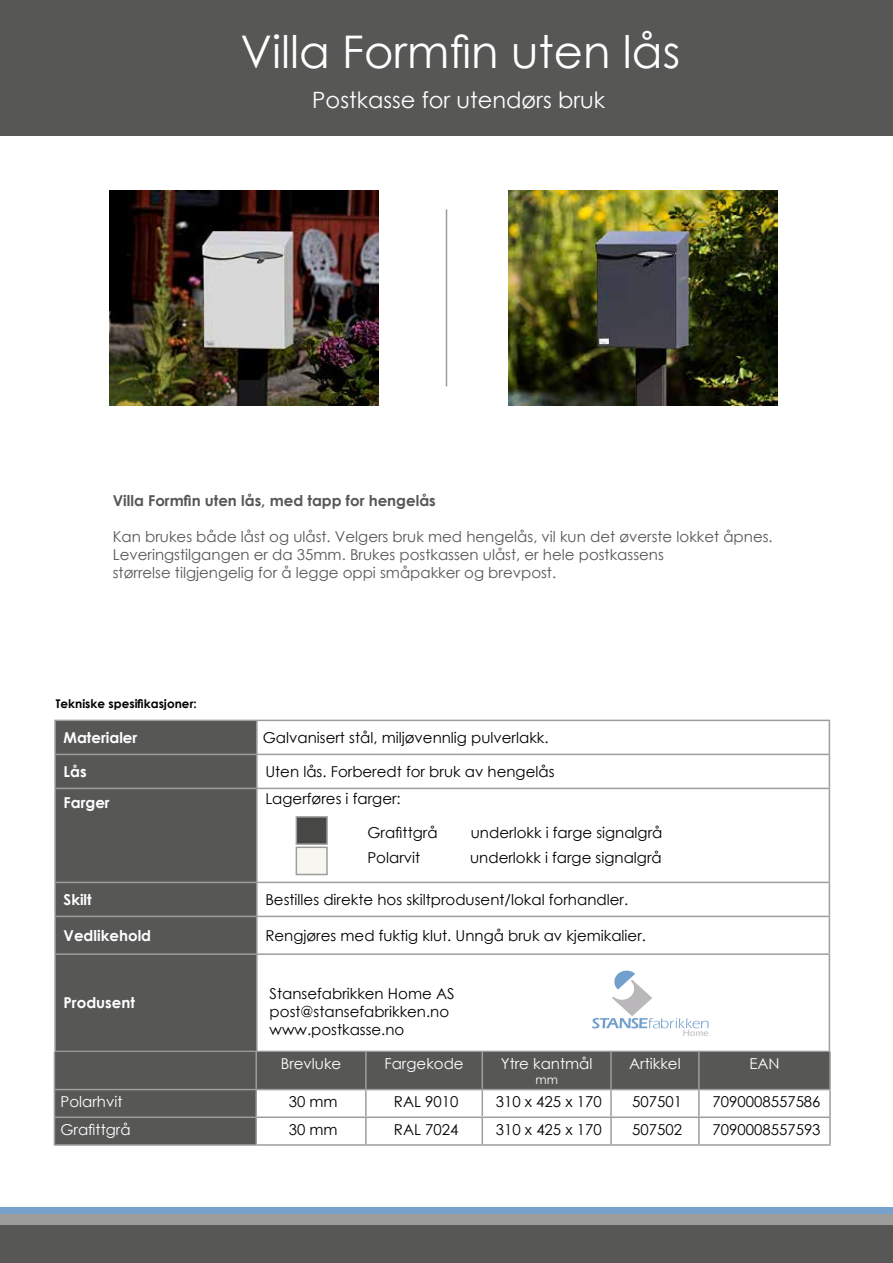
<style>
.page{position:relative;width:893px;height:1263px;background:#fff}
.page>*{position:absolute;margin:0;border:0;box-sizing:border-box;transform-origin:0 0}
.t1{font:45px "Century Gothic";color:#fff}
.t2{font:22.5px "Century Gothic";color:#fff}
.t3{font:15px/18px "Century Gothic";color:#000}
.t4{font:15px/18px "Century Gothic";color:#575756}
.t5{font:15px "Century Gothic";color:#fff}
.t6{font:700 15px "Century Gothic";color:#fff}
.t7{font:700 15px "Century Gothic";color:#575756}
.t8{font:700 12px "Century Gothic";color:#000}
.t9{font:12px "Century Gothic";color:#fff}
.t10{font:8.85px "Lato";color:#bab8bb;scale:1.1 1}
</style>
<div class="page">
<div style="left:0;top:0;width:893px;height:135px;background:#575756"></div>
<svg style="left:592px;top:971px;width:117px;height:58px"></svg>
<div style="left:0;top:1213px;width:893px;height:12px;background:#9d9d9c"></div>
<div style="left:0;top:1207px;width:893px;height:7px;background:#77a2ce"></div>
<div style="left:0;top:1225px;width:893px;height:38px;background:#575756"></div>
<hr style="left:446px;top:209px;width:1px;height:177px;background:#9d9d9c">
<img style="left:110px;top:190px;width:269px;height:215px">
<img style="left:508px;top:190px;width:269px;height:215px">
<div style="left:56px;top:721px;width:200px;height:330px;background:#575756"></div>
<hr style="left:54px;top:720px;width:203px;height:1px;background:#9d9d9c">
<hr style="left:54px;top:721px;width:2px;height:33px;background:#9d9d9c">
<hr style="left:257px;top:720px;width:573px;height:1px;background:#9d9d9c">
<hr style="left:256px;top:721px;width:2px;height:33px;background:#9d9d9c">
<hr style="left:829px;top:721px;width:1px;height:33px;background:#9d9d9c">
<hr style="left:54px;top:754px;width:203px;height:1px;background:#9d9d9c">
<hr style="left:54px;top:755px;width:2px;height:33px;background:#9d9d9c">
<hr style="left:257px;top:754px;width:573px;height:1px;background:#9d9d9c">
<hr style="left:256px;top:755px;width:2px;height:33px;background:#9d9d9c">
<hr style="left:829px;top:755px;width:1px;height:33px;background:#9d9d9c">
<hr style="left:54px;top:788px;width:203px;height:1px;background:#9d9d9c">
<hr style="left:54px;top:789px;width:2px;height:93px;background:#9d9d9c">
<hr style="left:257px;top:788px;width:573px;height:1px;background:#9d9d9c">
<hr style="left:256px;top:789px;width:2px;height:93px;background:#9d9d9c">
<hr style="left:829px;top:789px;width:1px;height:93px;background:#9d9d9c">
<hr style="left:54px;top:882px;width:203px;height:1px;background:#9d9d9c">
<hr style="left:54px;top:883px;width:2px;height:33px;background:#9d9d9c">
<hr style="left:257px;top:882px;width:573px;height:1px;background:#9d9d9c">
<hr style="left:256px;top:883px;width:2px;height:33px;background:#9d9d9c">
<hr style="left:829px;top:883px;width:1px;height:33px;background:#9d9d9c">
<hr style="left:54px;top:916px;width:203px;height:1px;background:#9d9d9c">
<hr style="left:54px;top:917px;width:2px;height:36px;background:#9d9d9c">
<hr style="left:257px;top:916px;width:573px;height:1px;background:#9d9d9c">
<hr style="left:256px;top:917px;width:2px;height:36px;background:#9d9d9c">
<hr style="left:829px;top:917px;width:1px;height:36px;background:#9d9d9c">
<hr style="left:54px;top:953px;width:203px;height:2px;background:#9d9d9c">
<hr style="left:54px;top:955px;width:2px;height:96px;background:#9d9d9c">
<hr style="left:257px;top:953px;width:573px;height:2px;background:#9d9d9c">
<hr style="left:256px;top:955px;width:2px;height:96px;background:#9d9d9c">
<hr style="left:829px;top:955px;width:1px;height:96px;background:#9d9d9c">
<hr style="left:54px;top:1051px;width:203px;height:1px;background:#9d9d9c">
<hr style="left:257px;top:1051px;width:573px;height:1px;background:#9d9d9c">
<svg style="left:55px;top:1052px;width:774px;height:92px;fill:#575756"></svg>
<hr style="left:54px;top:1052px;width:1px;height:37px;background:#9d9d9c">
<hr style="left:255px;top:1052px;width:2px;height:37px;background:#9d9d9c">
<hr style="left:365px;top:1052px;width:2px;height:37px;background:#9d9d9c">
<hr style="left:482px;top:1052px;width:1px;height:37px;background:#9d9d9c">
<hr style="left:610px;top:1052px;width:2px;height:37px;background:#9d9d9c">
<hr style="left:698px;top:1052px;width:2px;height:37px;background:#9d9d9c">
<hr style="left:829px;top:1052px;width:2px;height:37px;background:#9d9d9c">
<hr style="left:54px;top:1089px;width:202px;height:1px;background:#9d9d9c">
<hr style="left:256px;top:1089px;width:110px;height:1px;background:#9d9d9c">
<hr style="left:255px;top:1090px;width:2px;height:26px;background:#9d9d9c">
<hr style="left:366px;top:1089px;width:116px;height:1px;background:#9d9d9c">
<hr style="left:365px;top:1090px;width:2px;height:26px;background:#9d9d9c">
<hr style="left:482px;top:1089px;width:129px;height:1px;background:#9d9d9c">
<hr style="left:611px;top:1089px;width:88px;height:1px;background:#9d9d9c">
<hr style="left:610px;top:1090px;width:2px;height:26px;background:#9d9d9c">
<hr style="left:699px;top:1089px;width:132px;height:1px;background:#9d9d9c">
<hr style="left:698px;top:1090px;width:2px;height:26px;background:#9d9d9c">
<hr style="left:829px;top:1090px;width:2px;height:26px;background:#9d9d9c">
<hr style="left:54px;top:1116px;width:202px;height:2px;background:#9d9d9c">
<svg style="left:54px;top:1090px;width:1px;height:54px"></svg>
<hr style="left:256px;top:1116px;width:110px;height:2px;background:#9d9d9c">
<hr style="left:255px;top:1118px;width:2px;height:26px;background:#9d9d9c">
<hr style="left:366px;top:1116px;width:116px;height:2px;background:#9d9d9c">
<hr style="left:365px;top:1118px;width:2px;height:26px;background:#9d9d9c">
<hr style="left:482px;top:1116px;width:129px;height:2px;background:#9d9d9c">
<svg style="left:482px;top:1090px;width:1px;height:54px"></svg>
<hr style="left:611px;top:1116px;width:88px;height:2px;background:#9d9d9c">
<hr style="left:610px;top:1118px;width:2px;height:26px;background:#9d9d9c">
<hr style="left:699px;top:1116px;width:132px;height:2px;background:#9d9d9c">
<hr style="left:698px;top:1118px;width:2px;height:26px;background:#9d9d9c">
<hr style="left:829px;top:1118px;width:2px;height:26px;background:#9d9d9c">
<hr style="left:54px;top:1144px;width:202px;height:2px;background:#9d9d9c">
<hr style="left:256px;top:1144px;width:110px;height:2px;background:#9d9d9c">
<hr style="left:366px;top:1144px;width:116px;height:2px;background:#9d9d9c">
<hr style="left:482px;top:1144px;width:129px;height:2px;background:#9d9d9c">
<hr style="left:611px;top:1144px;width:88px;height:2px;background:#9d9d9c">
<hr style="left:699px;top:1144px;width:132px;height:2px;background:#9d9d9c">
<div style="left:296px;top:816px;width:32px;height:29px;background:#474746;border:2px solid #9d9d9c"></div>
<div style="left:296px;top:846px;width:32px;height:29px;background:#f8f6f1;border:2px solid #9d9d9c"></div>
<h1 class="t1" style="left:240px;top:20px;width:441px">Villa Formfin uten lås</h1>
<h2 class="t2" style="left:312px;top:84px;width:294px">Postkasse for utendørs bruk</h2>
<p class="t7" style="left:113px;top:489px;width:325px">Villa Formfin uten lås, med tapp for hengelås</p>
<p class="t4" style="left:113px;top:527px;width:661px">Kan brukes både låst og ulåst. Velgers bruk med hengelås, vil kun det øverste lokket åpnes.<br>Leveringstilgangen er da 35mm. Brukes postkassen ulåst, er hele postkassens<br>størrelse tilgjengelig for å legge oppi småpakker og brevpost.</p>
<p class="t8" style="left:56px;top:694px;width:143px">Tekniske spesifikasjoner:</p>
<p class="t6" style="left:64px;top:726px;width:75px">Materialer</p>
<p class="t3" style="left:263px;top:728px;width:287px">Galvanisert stål, miljøvennlig pulverlakk.</p>
<p class="t6" style="left:64px;top:760px;width:25px">Lås</p>
<p class="t3" style="left:265px;top:762px;width:291px">Uten lås. Forberedt for bruk av hengelås</p>
<p class="t6" style="left:64px;top:791px;width:48px">Farger</p>
<p class="t3" style="left:265px;top:789px;width:137px">Lagerføres i farger:</p>
<p class="t3" style="left:367px;top:823px;width:72px">Grafittgrå</p>
<p class="t3" style="left:471px;top:823px;width:193px">underlokk i farge signalgrå</p>
<p class="t3" style="left:367px;top:849px;width:54px">Polarvit</p>
<p class="t3" style="left:470px;top:849px;width:193px">underlokk i farge signalgrå</p>
<p class="t6" style="left:64px;top:888px;width:30px">Skilt</p>
<p class="t3" style="left:265px;top:890px;width:364px">Bestilles direkte hos skiltprodusent/lokal forhandler.</p>
<p class="t6" style="left:64px;top:924px;width:89px">Vedlikehold</p>
<p class="t3" style="left:265px;top:926px;width:382px">Rengjøres med fuktig klut. Unngå bruk av kjemikalier.</p>
<p class="t6" style="left:64px;top:991px;width:73px">Produsent</p>
<p class="t3" style="left:270px;top:985px;width:186px">Stansefabrikken Home AS post@stansefabrikken.no www.postkasse.no</p>
<p class="t5" style="left:281px;top:1053px;width:62px">Brevluke</p>
<p class="t5" style="left:384px;top:1053px;width:81px">Fargekode</p>
<p class="t5" style="left:501px;top:1053px;width:93px">Ytre kantmål</p>
<p class="t9" style="left:535px;top:1071px;width:24px">mm</p>
<p class="t10" style="left:682px;top:1027px;width:26px">Home</p>
<p class="t5" style="left:629px;top:1053px;width:53px">Artikkel</p>
<p class="t5" style="left:749px;top:1053px;width:32px">EAN</p>
<p class="t5" style="left:60px;top:1091px;width:64px">Polarhvit</p>
<p class="t3" style="left:289px;top:1092px;width:50px">30 mm</p>
<p class="t3" style="left:394px;top:1092px;width:66px">RAL 9010</p>
<p class="t3" style="left:496px;top:1092px;width:107px">310 x 425 x 170</p>
<p class="t3" style="left:632px;top:1092px;width:51px">507501</p>
<p class="t3" style="left:712px;top:1092px;width:110px">7090008557586</p>
<p class="t5" style="left:60px;top:1118px;width:72px">Grafittgrå</p>
<p class="t3" style="left:289px;top:1120px;width:50px">30 mm</p>
<p class="t3" style="left:394px;top:1120px;width:66px">RAL 7024</p>
<p class="t3" style="left:496px;top:1120px;width:107px">310 x 425 x 170</p>
<p class="t3" style="left:632px;top:1120px;width:51px">507502</p>
<p class="t3" style="left:713px;top:1120px;width:110px">7090008557593</p>
</div>
